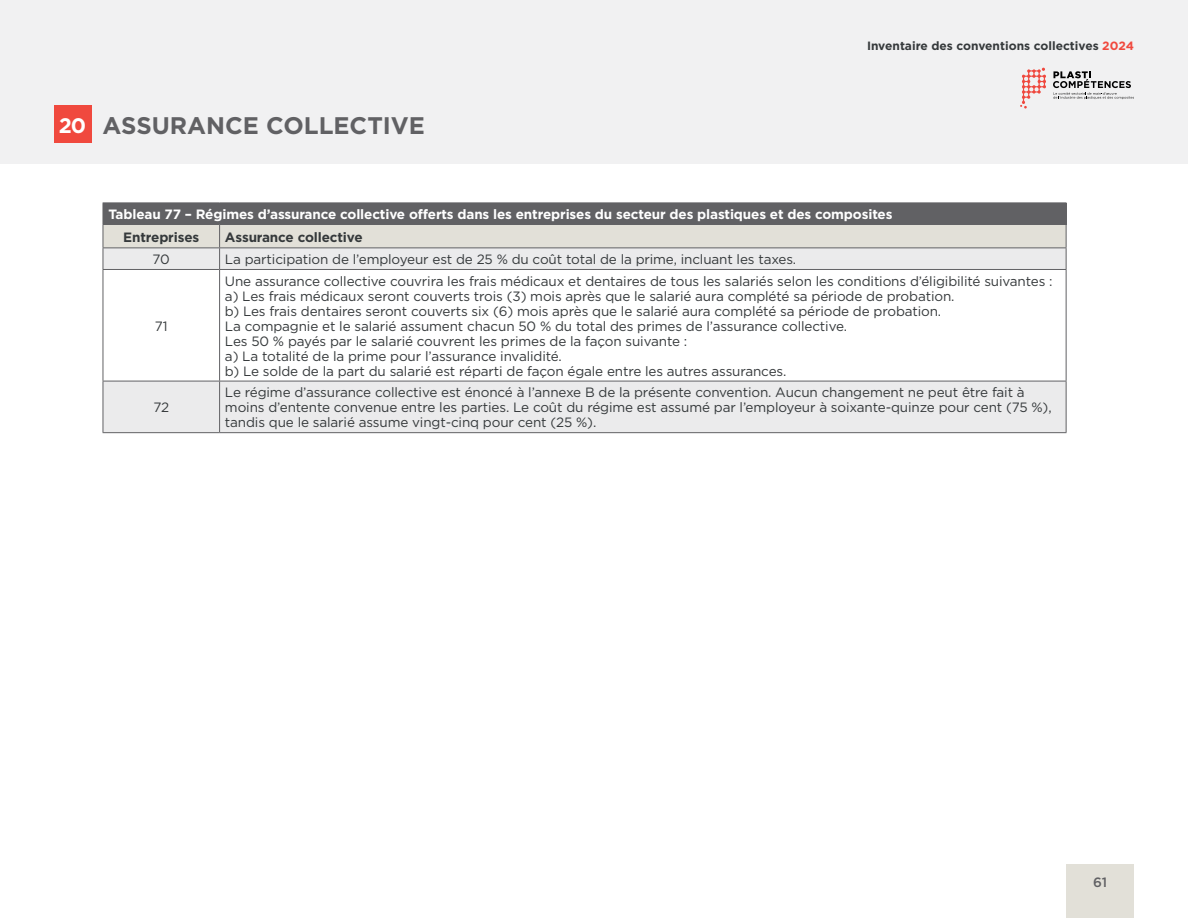
<style>
.page{position:relative;width:1188px;height:918px;background:#fff}
.page>*{position:absolute;margin:0;border:0;box-sizing:border-box;transform-origin:0 0}
.t1{font:700 24px "Gotham";color:#616164}
.t2{font:13.5px/15px "Gotham";letter-spacing:-.01em;color:#35393b}
.t3{font:700 13.5px "Gotham";letter-spacing:-.01em;color:#fff}
.t4{font:700 13.5px "Gotham";letter-spacing:-.01em;color:#35393b}
.t5{font:500 13.5px "Gotham";color:#616164}
.t6{font:700 12px "Gotham";color:#35393b}
.s1{font-size:21px;color:#fff}
.s2{color:#f0493e}
</style>
<div class="page">
<div style="left:1066px;top:864px;width:68px;height:54px;background:#e2e0d8"></div>
<svg style="left:104px;top:270px;width:962px;height:162px"></svg>
<hr style="left:103px;top:202px;width:117px;height:1px;background:#616164">
<hr style="left:220px;top:202px;width:846px;height:1px;background:#616164">
<svg style="left:103px;top:203px;width:964px;height:66px;background:#b7b6b5"></svg>
<hr style="left:103px;top:269px;width:117px;height:1px;background:#616164">
<hr style="left:103px;top:270px;width:1px;height:111px;background:#616164">
<hr style="left:220px;top:269px;width:846px;height:1px;background:#616164">
<hr style="left:219px;top:270px;width:1px;height:111px;background:#616164">
<hr style="left:1066px;top:270px;width:1px;height:111px;background:#616164">
<hr style="left:103px;top:381px;width:117px;height:1px;background:#616164">
<hr style="left:103px;top:381px;width:1px;height:51px;background:#616164">
<hr style="left:220px;top:381px;width:846px;height:1px;background:#616164">
<hr style="left:219px;top:381px;width:1px;height:51px;background:#616164">
<hr style="left:1066px;top:381px;width:1px;height:51px;background:#616164">
<hr style="left:103px;top:432px;width:117px;height:1px;background:#616164">
<hr style="left:220px;top:432px;width:846px;height:1px;background:#616164">
<div style="left:0;top:0;width:1188px;height:163px;background:#f1f1f2"></div>
<svg style="left:1020px;top:68px;width:26px;height:41px"></svg>
<svg style="left:1053px;top:71px;width:81px;height:28px"></svg>
<div style="left:54px;top:106px;width:37px;height:37px;background:#f0493e"></div>
<h1 class="t1" style="left:59px;top:109px;width:368px"><span class="s1">20</span> ASSURANCE COLLECTIVE</h1>
<p class="t6" style="left:867px;top:38px;width:268px">Inventaire des conventions collectives <span class="s2">2024</span></p>
<p class="t3" style="left:108px;top:205px;width:786px">Tableau 77 – Régimes d’assurance collective offerts dans les entreprises du secteur des plastiques et des composites</p>
<p class="t4" style="left:123px;top:228px;width:78px">Entreprises</p>
<p class="t4" style="left:225px;top:228px;width:139px">Assurance collective</p>
<p class="t2" style="left:153px;top:252px;width:19px">70</p>
<p class="t2" style="left:225px;top:252px;width:573px">La participation de l’employeur est de 25 % du coût total de la prime, incluant les taxes.</p>
<p class="t2" style="left:155px;top:318px;width:14px">71</p>
<p class="t2" style="left:153px;top:400px;width:17px">72</p>
<p class="t2" style="left:225px;top:273px;width:829px">Une assurance collective couvrira les frais médicaux et dentaires de tous les salariés selon les conditions d’éligibilité suivantes : a) Les frais médicaux seront couverts trois (3) mois après que le salarié aura complété sa période de probation.<br>b) Les frais dentaires seront couverts six (6) mois après que le salarié aura complété sa période de probation.<br>La compagnie et le salarié assument chacun 50 % du total des primes de l’assurance collective.<br>Les 50 % payés par le salarié couvrent les primes de la façon suivante :<br>a) La totalité de la prime pour l’assurance invalidité.<br>b) Le solde de la part du salarié est réparti de façon égale entre les autres assurances.</p>
<p class="t2" style="left:225px;top:385px;width:828px">Le régime d’assurance collective est énoncé à l’annexe B de la présente convention. Aucun changement ne peut être fait à moins d’entente convenue entre les parties. Le coût du régime est assumé par l’employeur à soixante-quinze pour cent (75 %), tandis que le salarié assume vingt-cinq pour cent (25 %).</p>
<p class="t5" style="left:1093px;top:873px;width:16px">61</p>
</div>
